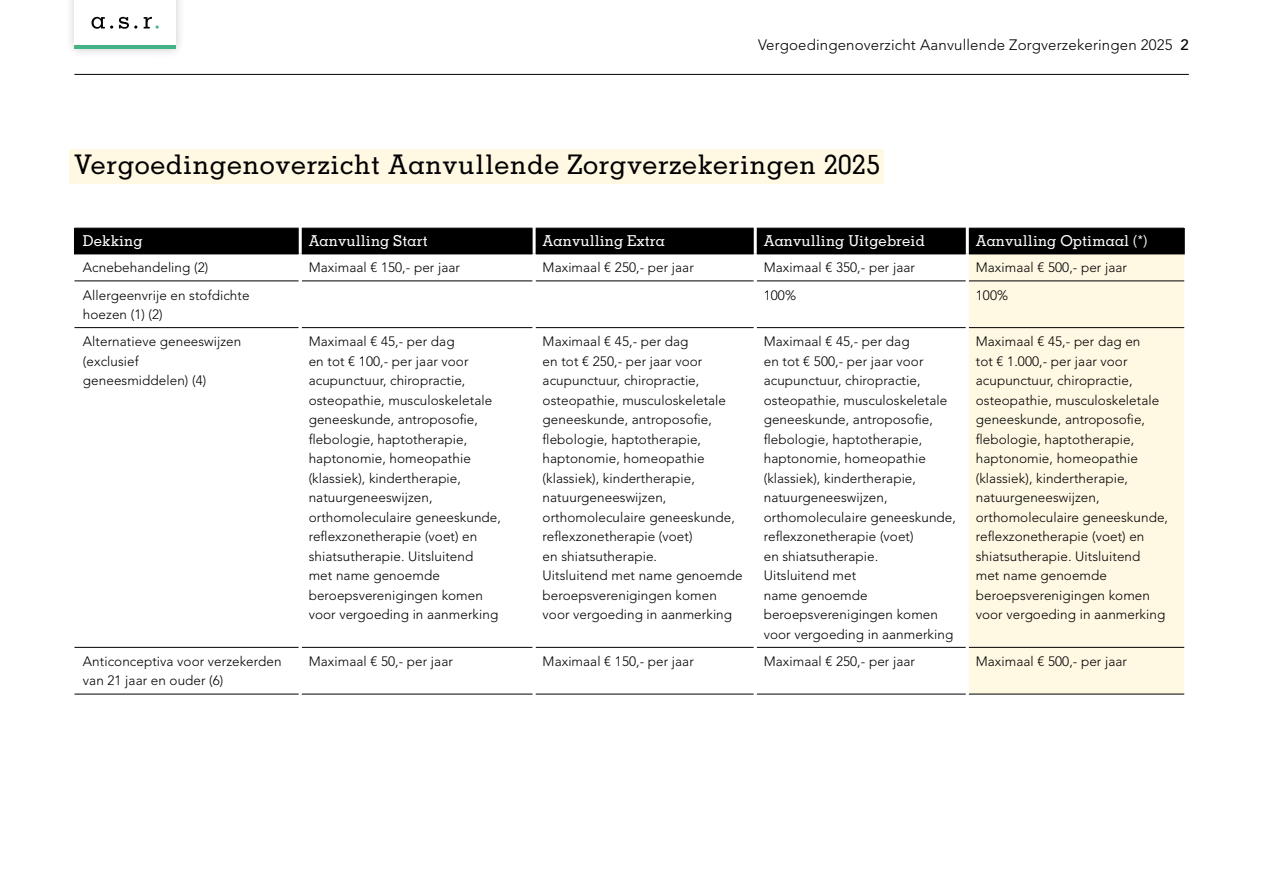
<style>
.page{position:relative;width:1263px;height:893px;background:#fff}
.page>*{position:absolute;margin:0;border:0;box-sizing:border-box;transform-origin:0 0}
.t1{font:500 27px "Memphis LT Std";letter-spacing:.025em;color:#000}
.t2{font:500 15px "Memphis LT Std";letter-spacing:.005em;color:#fff}
.t3{font:300 15px "Avenir LT Std";letter-spacing:.01em;color:#000}
.t4{font:300 13.5px/19.5px "Avenir LT Std";letter-spacing:.005em;color:#000}
.s1{font-weight:500}
</style>
<div class="page">
<div style="left:70px;top:149px;width:814px;height:34px;background:#fff8e3"></div>
<div style="left:969px;top:254px;width:215px;height:440px;background:#fff8e3"></div>
<div style="left:74px;top:228px;width:1111px;height:26px;background:#000"></div>
<hr style="left:299px;top:228px;width:3px;height:26px;background:#fff">
<hr style="left:533px;top:228px;width:3px;height:26px;background:#fff">
<hr style="left:754px;top:228px;width:3px;height:26px;background:#fff">
<hr style="left:966px;top:228px;width:3px;height:26px;background:#fff">
<hr style="left:75px;top:253px;width:224px;height:1px;background:#000">
<hr style="left:302px;top:253px;width:231px;height:1px;background:#000">
<hr style="left:536px;top:253px;width:218px;height:1px;background:#000">
<hr style="left:757px;top:253px;width:209px;height:1px;background:#000">
<hr style="left:969px;top:253px;width:215px;height:1px;background:#000">
<hr style="left:74px;top:694px;width:225px;height:1px;background:#000">
<hr style="left:302px;top:694px;width:231px;height:1px;background:#000">
<hr style="left:536px;top:694px;width:218px;height:1px;background:#000">
<hr style="left:757px;top:694px;width:209px;height:1px;background:#000">
<hr style="left:969px;top:694px;width:215px;height:1px;background:#000">
<hr style="left:74px;top:281px;width:225px;height:1px;background:#000">
<hr style="left:302px;top:281px;width:231px;height:1px;background:#000">
<hr style="left:536px;top:281px;width:218px;height:1px;background:#000">
<hr style="left:757px;top:281px;width:209px;height:1px;background:#000">
<hr style="left:969px;top:281px;width:215px;height:1px;background:#000">
<hr style="left:74px;top:327px;width:225px;height:1px;background:#000">
<hr style="left:302px;top:327px;width:231px;height:1px;background:#000">
<hr style="left:536px;top:327px;width:218px;height:1px;background:#000">
<hr style="left:757px;top:327px;width:209px;height:1px;background:#000">
<hr style="left:969px;top:327px;width:215px;height:1px;background:#000">
<hr style="left:74px;top:647px;width:225px;height:1px;background:#000">
<hr style="left:302px;top:647px;width:231px;height:1px;background:#000">
<hr style="left:536px;top:647px;width:218px;height:1px;background:#000">
<hr style="left:757px;top:647px;width:209px;height:1px;background:#000">
<hr style="left:969px;top:647px;width:215px;height:1px;background:#000">
<div style="left:64px;top:0;width:122px;height:59px;background:#000;opacity:.2"></div>
<div style="left:74px;top:0;width:102px;height:49px;background:#fff"></div>
<svg style="left:144px;top:17px;width:15px;height:12px"></svg>
<svg style="left:92px;top:17px;width:21px;height:12px"></svg>
<svg style="left:119px;top:17px;width:18px;height:12px"></svg>
<hr style="left:74px;top:46px;width:102px;height:3px;background:#45b385">
<hr style="left:74px;top:74px;width:1115px;height:1px;background:#000">
<p class="t3" style="left:758px;top:36px;width:432px">Vergoedingenoverzicht Aanvullende Zorgverzekeringen 2025 <span class="s1">2</span></p>
<h1 class="t1" style="left:74px;top:147px;width:807px">Vergoedingenoverzicht Aanvullende Zorgverzekeringen 2025</h1>
<p class="t2" style="left:83px;top:232px;width:61px">Dekking</p>
<p class="t2" style="left:309px;top:232px;width:121px">Aanvulling Start</p>
<p class="t2" style="left:543px;top:232px;width:124px">Aanvulling Extra</p>
<p class="t2" style="left:764px;top:232px;width:163px">Aanvulling Uitgebreid</p>
<p class="t2" style="left:976px;top:232px;width:173px">Aanvulling Optimaal (*)</p>
<p class="t4" style="left:83px;top:258px;width:127px">Acnebehandeling (2)</p>
<p class="t4" style="left:309px;top:258px;width:153px">Maximaal € 150,- per jaar</p>
<p class="t4" style="left:543px;top:258px;width:153px">Maximaal € 250,- per jaar</p>
<p class="t4" style="left:764px;top:258px;width:153px">Maximaal € 350,- per jaar</p>
<p class="t4" style="left:976px;top:258px;width:153px">Maximaal € 500,- per jaar</p>
<p class="t4" style="left:83px;top:285px;width:168px">Allergeenvrije en stofdichte hoezen (1) (2)</p>
<p class="t4" style="left:764px;top:285px;width:34px">100%</p>
<p class="t4" style="left:976px;top:285px;width:34px">100%</p>
<p class="t4" style="left:83px;top:332px;width:160px">Alternatieve geneeswijzen (exclusief geneesmiddelen) (4)</p>
<p class="t4" style="left:309px;top:332px;width:194px">Maximaal € 45,- per dag<br>en tot € 100,- per jaar voor acupunctuur, chiropractie, osteopathie, musculoskeletale geneeskunde, antroposofie, flebologie, haptotherapie, haptonomie, homeopathie (klassiek), kindertherapie, natuurgeneeswijzen, orthomoleculaire geneeskunde, reflexzonetherapie (voet) en shiatsutherapie. Uitsluitend<br>met name genoemde beroepsverenigingen komen voor vergoeding in aanmerking</p>
<p class="t4" style="left:543px;top:332px;width:201px">Maximaal € 45,- per dag<br>en tot € 250,- per jaar voor acupunctuur, chiropractie, osteopathie, musculoskeletale geneeskunde, antroposofie, flebologie, haptotherapie, haptonomie, homeopathie (klassiek), kindertherapie, natuurgeneeswijzen, orthomoleculaire geneeskunde, reflexzonetherapie (voet)<br>en shiatsutherapie.<br>Uitsluitend met name genoemde beroepsverenigingen komen voor vergoeding in aanmerking</p>
<p class="t4" style="left:764px;top:332px;width:194px">Maximaal € 45,- per dag<br>en tot € 500,- per jaar voor acupunctuur, chiropractie, osteopathie, musculoskeletale geneeskunde, antroposofie, flebologie, haptotherapie, haptonomie, homeopathie (klassiek), kindertherapie, natuurgeneeswijzen, orthomoleculaire geneeskunde, reflexzonetherapie (voet)<br>en shiatsutherapie.<br>Uitsluitend met<br>name genoemde beroepsverenigingen komen voor vergoeding in aanmerking</p>
<p class="t4" style="left:976px;top:332px;width:194px">Maximaal € 45,- per dag en<br>tot € 1.000,- per jaar voor acupunctuur, chiropractie, osteopathie, musculoskeletale geneeskunde, antroposofie, flebologie, haptotherapie, haptonomie, homeopathie (klassiek), kindertherapie, natuurgeneeswijzen, orthomoleculaire geneeskunde, reflexzonetherapie (voet) en shiatsutherapie. Uitsluitend<br>met name genoemde beroepsverenigingen komen voor vergoeding in aanmerking</p>
<p class="t4" style="left:83px;top:651px;width:200px">Anticonceptiva voor verzekerden van 21 jaar en ouder (6)</p>
<p class="t4" style="left:309px;top:651px;width:146px">Maximaal € 50,- per jaar</p>
<p class="t4" style="left:543px;top:651px;width:153px">Maximaal € 150,- per jaar</p>
<p class="t4" style="left:764px;top:651px;width:153px">Maximaal € 250,- per jaar</p>
<p class="t4" style="left:976px;top:651px;width:153px">Maximaal € 500,- per jaar</p>
</div>
